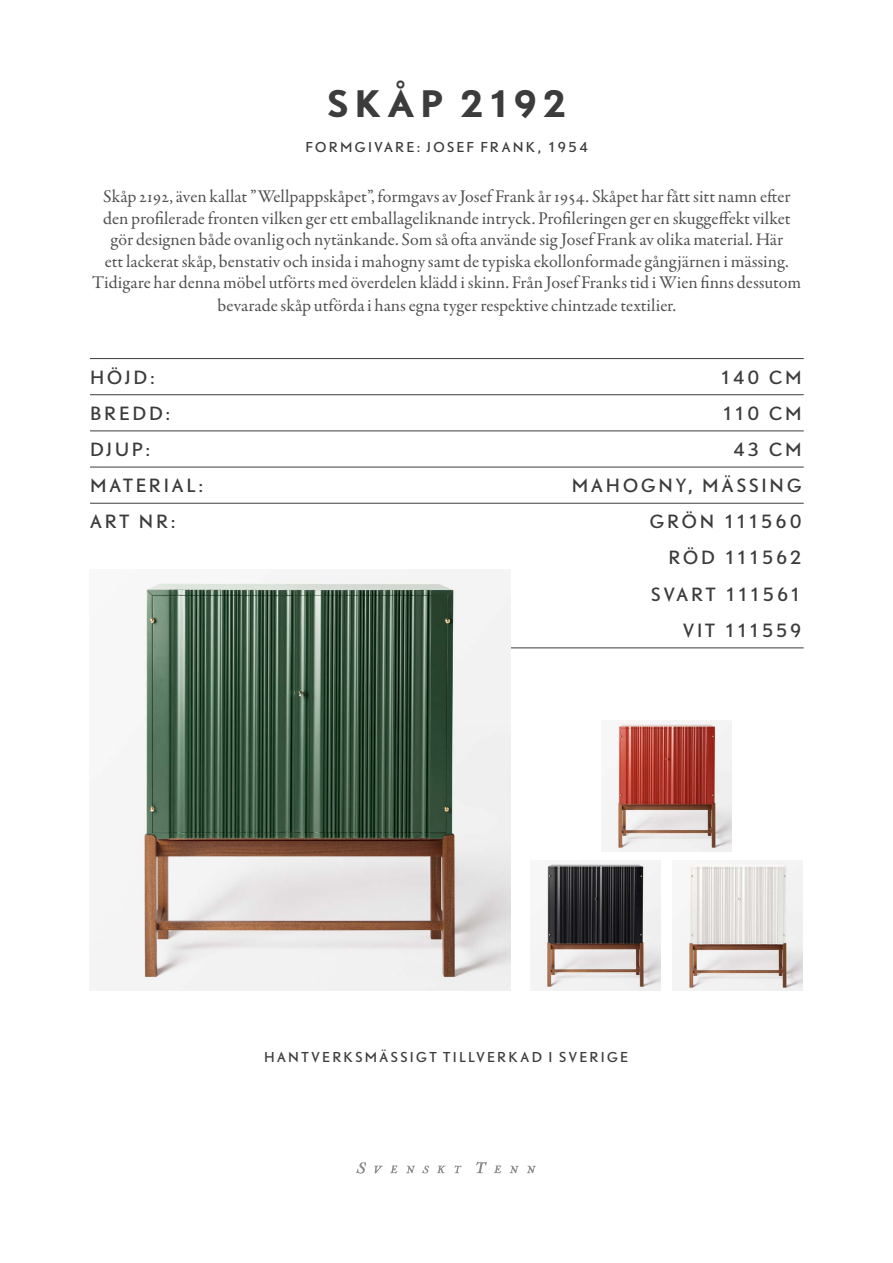
<style>
.page{position:relative;width:893px;height:1263px;background:#fff}
.page>*{position:absolute;margin:0;border:0;box-sizing:border-box;transform-origin:0 0}
.t1{font:700 34.05px "DTL Nobel T";letter-spacing:.145em;color:#3c3c3c}
.t2{font:18px/21.9px "Garamond Premr Pro";letter-spacing:.005em;color:#505050;text-align:center}
.t3{font:16.95px "DTL Nobel TOT";letter-spacing:.16em;color:#3c3c3c}
.t4{font:16.95px/36.2px "DTL Nobel TOT";letter-spacing:.12em;color:#3c3c3c;text-align:right}
.t5{font:12.75px "DTL Nobel TOT";letter-spacing:.18em;color:#3c3c3c}
</style>
<div class="page">
<hr style="left:90px;top:358px;width:714px;height:1px;background:#3c3c3c">
<hr style="left:90px;top:394px;width:714px;height:1px;background:#3c3c3c">
<hr style="left:90px;top:431px;width:714px;height:1px;background:#3c3c3c">
<hr style="left:90px;top:467px;width:714px;height:1px;background:#3c3c3c">
<hr style="left:90px;top:503px;width:714px;height:1px;background:#3c3c3c">
<hr style="left:90px;top:648px;width:714px;height:1px;background:#3c3c3c">
<svg style="left:527px;top:1165px;width:9px;height:8px"></svg>
<svg style="left:510px;top:1165px;width:9px;height:8px"></svg>
<svg style="left:494px;top:1165px;width:7px;height:8px"></svg>
<svg style="left:356px;top:1162px;width:10px;height:12px"></svg>
<svg style="left:476px;top:1161px;width:11px;height:12px"></svg>
<svg style="left:374px;top:1165px;width:9px;height:8px"></svg>
<svg style="left:390px;top:1165px;width:7px;height:8px"></svg>
<svg style="left:422px;top:1165px;width:7px;height:8px"></svg>
<svg style="left:406px;top:1165px;width:9px;height:8px"></svg>
<svg style="left:454px;top:1165px;width:8px;height:8px"></svg>
<svg style="left:437px;top:1165px;width:9px;height:8px"></svg>
<img style="left:89px;top:570px;width:421px;height:421px">
<img style="left:601px;top:721px;width:130px;height:130px">
<img style="left:531px;top:860px;width:129px;height:130px">
<img style="left:673px;top:860px;width:130px;height:131px">
<h1 class="t1" style="left:327px;top:81px;width:240px">SKÅP 2192</h1>
<p class="t5" style="left:305px;top:139px;width:284px">FORMGIVARE: JOSEF FRANK, 1954</p>
<p class="t2" style="left:92px;top:186px;width:710px">Skåp 2192, även kallat ”Wellpappskåpet”, formgavs av Josef Frank år 1954. Skåpet har fått sitt namn efter den profilerade fronten vilken ger ett emballageliknande intryck. Profileringen ger en skuggeffekt vilket gör designen både ovanlig och nytänkande. Som så ofta använde sig Josef Frank av olika material. Här<br>ett lackerat skåp, benstativ och insida i mahogny samt de typiska ekollonformade gångjärnen i mässing.<br>Tidigare har denna möbel utförts med överdelen klädd i skinn. Från Josef Franks tid i Wien finns dessutom bevarade skåp utförda i hans egna tyger respektive chintzade textilier.</p>
<p class="t3" style="left:90px;top:365px;width:66px">HÖJD:</p>
<p class="t3" style="left:720px;top:365px;width:83px">140 CM</p>
<p class="t3" style="left:90px;top:402px;width:82px">BREDD:</p>
<p class="t3" style="left:722px;top:402px;width:81px">110 CM</p>
<p class="t3" style="left:90px;top:438px;width:62px">DJUP:</p>
<p class="t3" style="left:733px;top:438px;width:70px">43 CM</p>
<p class="t3" style="left:90px;top:474px;width:115px">MATERIAL:</p>
<p class="t3" style="left:572px;top:474px;width:231px">MAHOGNY, MÄSSING</p>
<p class="t3" style="left:90px;top:510px;width:87px">ART NR:</p>
<p class="t4" style="left:650px;top:503px;width:153px">GRÖN 111560<br>RÖD 111562<br>SVART 111561<br>VIT 111559</p>
<p class="t5" style="left:264px;top:1048px;width:366px">HANTVERKSMÄSSIGT TILLVERKAD I SVERIGE</p>
</div>
